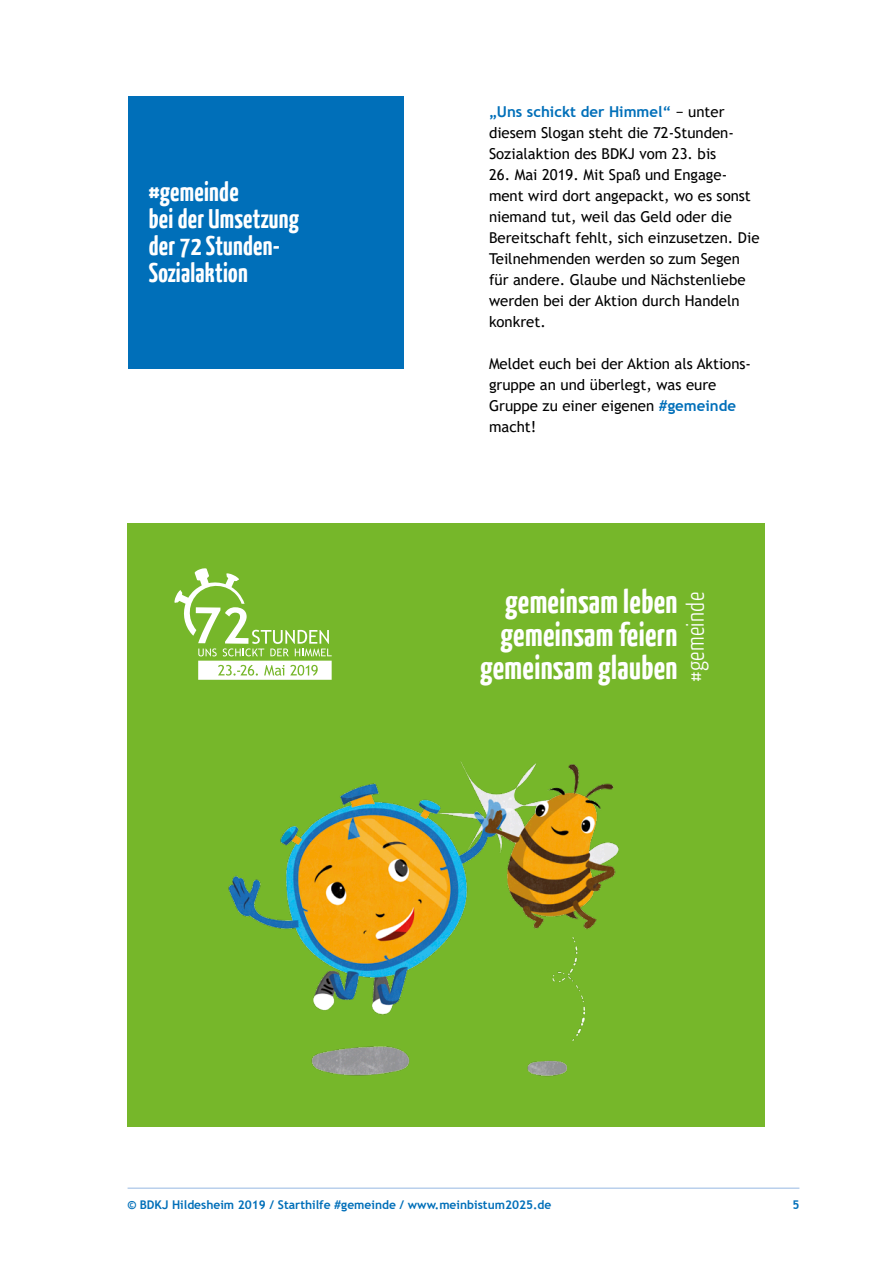
<style>
.page{position:relative;width:893px;height:1263px;background:#fff}
.page>*{position:absolute;margin:0;border:0;box-sizing:border-box;transform-origin:0 0}
.fließ{font:700 33.15px "BDKJ";color:#fff}
.überschrift_2{font:700 27px/27px "BDKJ";color:#fff}
.Inhaltsverzeichnis_S{font:300 24.6px "BDKJ";color:#fff}
.fließ-2{font:15px/21px "Trebuchet MS";color:#000}
.t1{font:700 12px "Trebuchet MS";color:#006fb9}
.s1{font-weight:700;color:#006fb9}
</style>
<div class="page">
<hr style="left:128px;top:1188px;width:671px;height:1px;background:#97b8e2">
<div style="left:128px;top:96px;width:276px;height:273px;background:#006fb9"></div>
<div style="left:128px;top:523px;width:637px;height:603px;background:#76b72a"></div>
<img style="left:228px;top:761px;width:391px;height:316px">
<svg style="left:174px;top:568px;width:158px;height:112px"></svg>
<p class="überschrift_2" style="left:149px;top:177px;width:152px">#gemeinde<br>bei der Umsetzung der 72 Stunden-<br>Sozialaktion</p>
<p class="fließ-2" style="left:489px;top:101px;width:246px"><span class="s1">„Uns schickt der Himmel“</span> − unter diesem Slogan steht die 72-Stunden-<br>Sozialaktion des BDKJ vom 23. bis</p>
<p class="fließ-2" style="left:489px;top:164px;width:272px">26. Mai 2019. Mit Spaß und Engage&shy;ment wird dort angepackt, wo es sonst niemand tut, weil das Geld oder die Bereitschaft fehlt, sich einzusetzen. Die Teilnehmenden werden so zum Segen für andere. Glaube und Nächstenliebe werden bei der Aktion durch Handeln konkret.</p>
<p class="fließ-2" style="left:489px;top:353px;width:264px">Meldet euch bei der Aktion als Aktions&shy;gruppe an und überlegt, was eure<br>Gruppe zu einer eigenen <span class="s1">#gemeinde </span>macht!</p>
<p class="fließ" style="left:505px;top:579px;width:174px">gemeinsam leben</p>
<p class="fließ" style="left:501px;top:612px;width:179px">gemeinsam feiern</p>
<p class="fließ" style="left:480px;top:646px;width:199px">gemeinsam glauben</p>
<p class="Inhaltsverzeichnis_S" style="left:680px;top:682px;width:92px;rotate:-90deg">#gemeinde</p>
<p class="t1" style="left:128px;top:1197px;width:425px">© BDKJ Hildesheim 2019 / Starthilfe #gemeinde / www.meinbistum2025.de</p>
<p class="t1" style="left:792px;top:1197px;width:9px">5</p>
</div>
